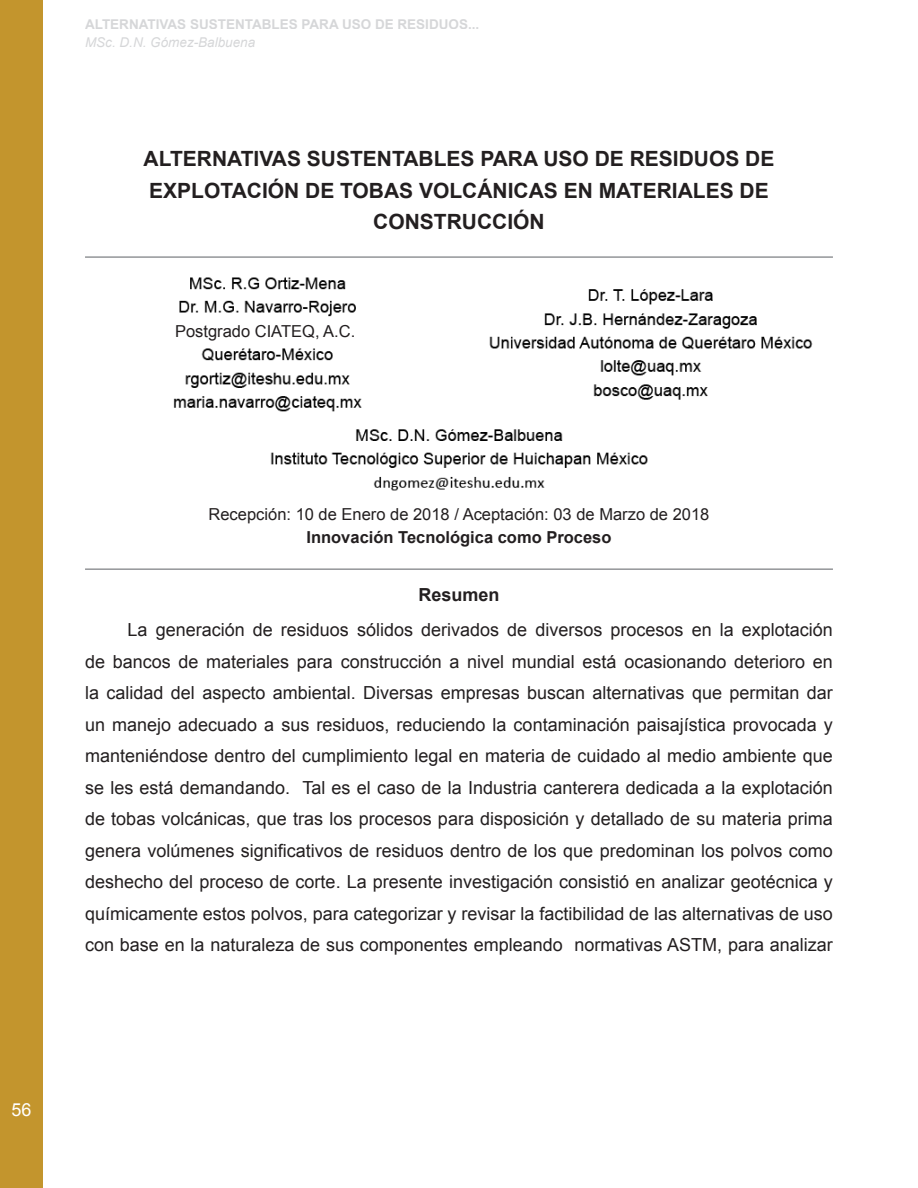
<style>
.page{position:relative;width:918px;height:1188px;background:#fff}
.page>*{position:absolute;margin:0;border:0;box-sizing:border-box;transform-origin:0 0}
.TÍTULOS_ARTICULOS{font:700 21px/31.5px "Arial";color:#231f20;text-align:center}
.PÁRRAFO{font:18px/31.5px "Arial";color:#231f20;text-align:justify}
._1-TITULOS{font:700 18px "Arial";color:#231f20}
.t1{font:18px "Arial";color:#fff}
.DATOS{font:16.5px "Arial";color:#231f20}
.DATOS-2{font:700 16.5px "Arial";color:#231f20}
.PÁRRAFO-2{font:16.5px "Arial";color:#231f20}
.t2{font:700 13.5px "Arial";color:#d1d2d4}
.t3{font:italic 13.5px "Arial";color:#d1d2d4}
</style>
<div class="page">
<div style="left:0;top:0;width:42px;height:1188px;background:#c3952d"></div>
<hr style="left:85px;top:256px;width:748px;height:2px;background:#939598">
<hr style="left:85px;top:568px;width:748px;height:2px;background:#939598">
<img style="left:173px;top:277px;width:640px;height:214px">
<div style="left:149px;top:322px;width:233px;height:21px;background:#fff"></div>
<p class="t2" style="left:85px;top:14px;width:396px">ALTERNATIVAS SUSTENTABLES PARA USO DE RESIDUOS...</p>
<p class="t3" style="left:85px;top:34px;width:172px">MSc. D.N. Gómez-Balbuena</p>
<p class="TÍTULOS_ARTICULOS" style="left:144px;top:143px;width:632px">ALTERNATIVAS SUSTENTABLES PARA USO DE RESIDUOS DE<br>EXPLOTACIÓN DE TOBAS VOLCÁNICAS EN MATERIALES DE<br>CONSTRUCCIÓN</p>
<p class="PÁRRAFO-2" style="left:175px;top:319px;width:182px">Postgrado CIATEQ, A.C.</p>
<p class="DATOS" style="left:209px;top:502px;width:502px">Recepción: 10 de Enero de 2018 / Aceptación: 03 de Marzo de 2018</p>
<p class="DATOS-2" style="left:306px;top:526px;width:307px">Innovación Tecnológica como Proceso</p>
<p class="_1-TITULOS" style="left:418px;top:582px;width:83px">Resumen</p>
<p class="PÁRRAFO" style="left:85px;top:614px;width:749px;text-indent:43px">La generación de residuos sólidos derivados de diversos procesos en la explotación de bancos de materiales para construcción a nivel mundial está ocasionando deterioro en la calidad del aspecto ambiental. Diversas empresas buscan alternativas que permitan dar un manejo adecuado a sus residuos, reduciendo la contaminación paisajística provocada y manteniéndose dentro del cumplimiento legal en materia de cuidado al medio ambiente que se les está demandando. Tal es el caso de la Industria canterera dedicada a la explotación de tobas volcánicas, que tras los procesos para disposición y detallado de su materia prima genera volúmenes significativos de residuos dentro de los que predominan los polvos como deshecho del proceso de corte. La presente investigación consistió en analizar geotécnica y químicamente estos polvos, para categorizar y revisar la factibilidad de las alternativas de uso con base en la naturaleza de sus componentes empleando normativas ASTM, para analizar</p>
<p class="t1" style="left:11px;top:1097px;width:22px">56</p>
</div>
